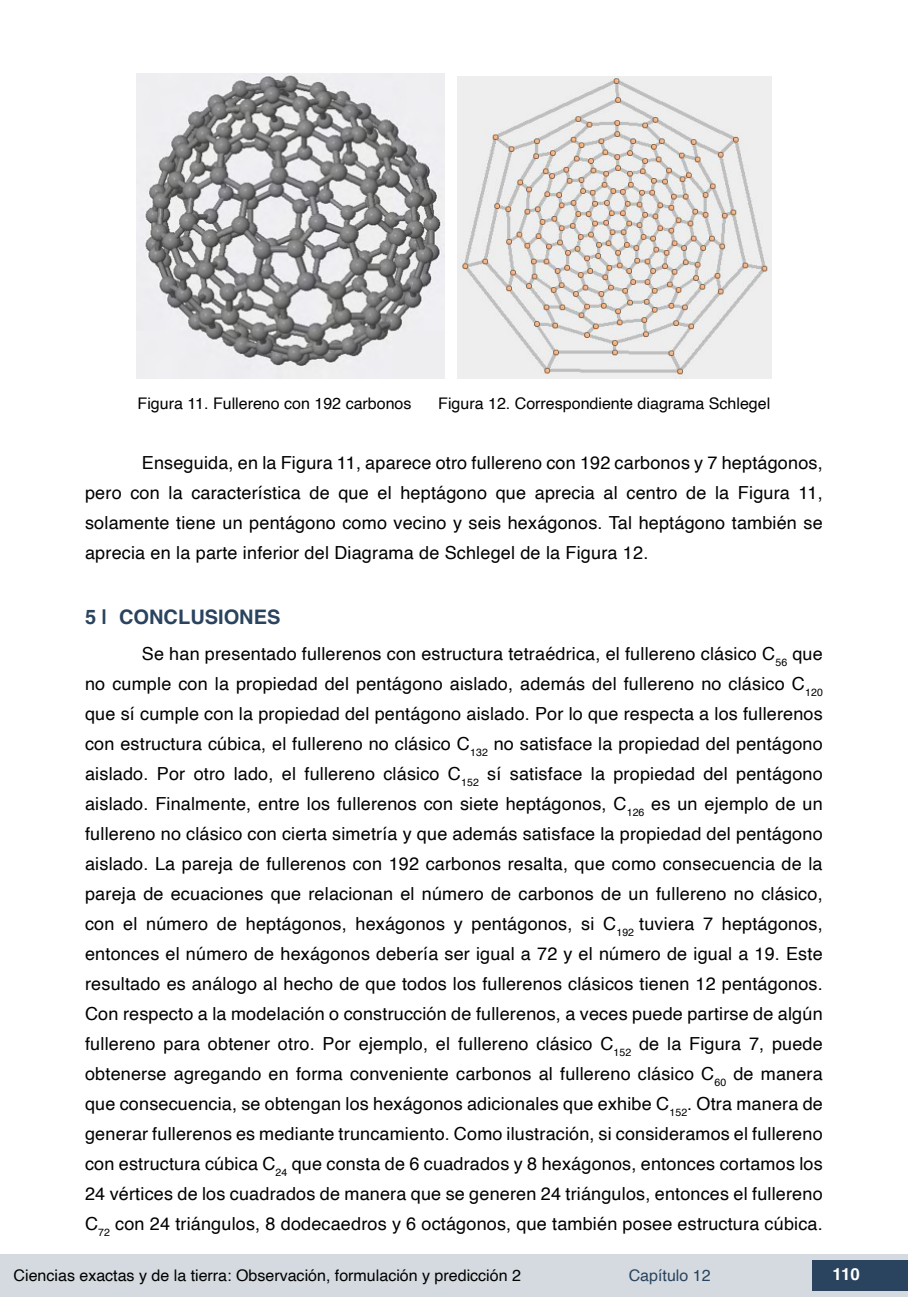
<style>
.page{position:relative;width:908px;height:1304px;background:#fff}
.page>*{position:absolute;margin:0;border:0;box-sizing:border-box;transform-origin:0 0}
.t1{font:700 20px "Helvetica";color:#2a435e}
.t2{font:18px/30px "Helvetica";letter-spacing:.01em;color:#000;text-align:justify}
.t3{font:700 16.8px "Helvetica";color:#fff}
.t4{font:16px "Helvetica";color:#000}
.t5{font:16px "Helvetica";color:#2a435e}
</style>
<div class="page">
<div style="left:0;top:1254px;width:906px;height:43px;background:#d4dadf"></div>
<div style="left:812px;top:1261px;width:95px;height:30px;background:#2a435e"></div>
<img style="left:136px;top:74px;width:308px;height:305px">
<img style="left:457px;top:76px;width:314px;height:303px">
<p class="t4" style="left:138px;top:391px;width:275px">Figura 11. Fullereno con 192 carbonos</p>
<p class="t4" style="left:438px;top:391px;width:333px">Figura 12. Correspondiente diagrama Schlegel</p>
<p class="t2" style="left:85px;top:448px;width:738px;text-indent:57px">Enseguida, en la Figura 11, aparece otro fullereno con 192 carbonos y 7 heptágonos, pero con la característica de que el heptágono que aprecia al centro de la Figura 11, solamente tiene un pentágono como vecino y seis hexágonos. Tal heptágono también se aprecia en la parte inferior del Diagrama de Schlegel de la Figura 12.</p>
<p class="t1" style="left:85px;top:605px;width:197px">5 | CONCLUSIONES</p>
<p class="t2" style="left:85px;top:639px;width:739px;text-indent:57px">Se han presentado fullerenos con estructura tetraédrica, el fullereno clásico C<sub>56</sub> que no cumple con la propiedad del pentágono aislado, además del fullereno no clásico C<sub>120 </sub>que sí cumple con la propiedad del pentágono aislado. Por lo que respecta a los fullerenos con estructura cúbica, el fullereno no clásico C<sub>132</sub> no satisface la propiedad del pentágono aislado. Por otro lado, el fullereno clásico C<sub>152</sub> sí satisface la propiedad del pentágono aislado. Finalmente, entre los fullerenos con siete heptágonos, C<sub>126</sub> es un ejemplo de un fullereno no clásico con cierta simetría y que además satisface la propiedad del pentágono aislado. La pareja de fullerenos con 192 carbonos resalta, que como consecuencia de la pareja de ecuaciones que relacionan el número de carbonos de un fullereno no clásico, con el número de heptágonos, hexágonos y pentágonos, si C<sub>192</sub> tuviera 7 heptágonos, entonces el número de hexágonos debería ser igual a 72 y el número de igual a 19. Este resultado es análogo al hecho de que todos los fullerenos clásicos tienen 12 pentágonos.<br>Con respecto a la modelación o construcción de fullerenos, a veces puede partirse de algún fullereno para obtener otro. Por ejemplo, el fullereno clásico C<sub>152</sub> de la Figura 7, puede obtenerse agregando en forma conveniente carbonos al fullereno clásico C<sub>60</sub> de manera que consecuencia, se obtengan los hexágonos adicionales que exhibe C<sub>152</sub>. Otra manera de generar fullerenos es mediante truncamiento. Como ilustración, si consideramos el fullereno con estructura cúbica C<sub>24</sub> que consta de 6 cuadrados y 8 hexágonos, entonces cortamos los 24 vértices de los cuadrados de manera que se generen 24 triángulos, entonces el fullereno C<sub>72</sub> con 24 triángulos, 8 dodecaedros y 6 octágonos, que también posee estructura cúbica.</p>
<p class="t4" style="left:14px;top:1263px;width:508px">Ciencias exactas y de la tierra: Observación, formulación y predicción 2</p>
<p class="t5" style="left:628px;top:1263px;width:83px">Capítulo 12</p>
<p class="t3" style="left:832px;top:1264px;width:29px">110</p>
</div>
